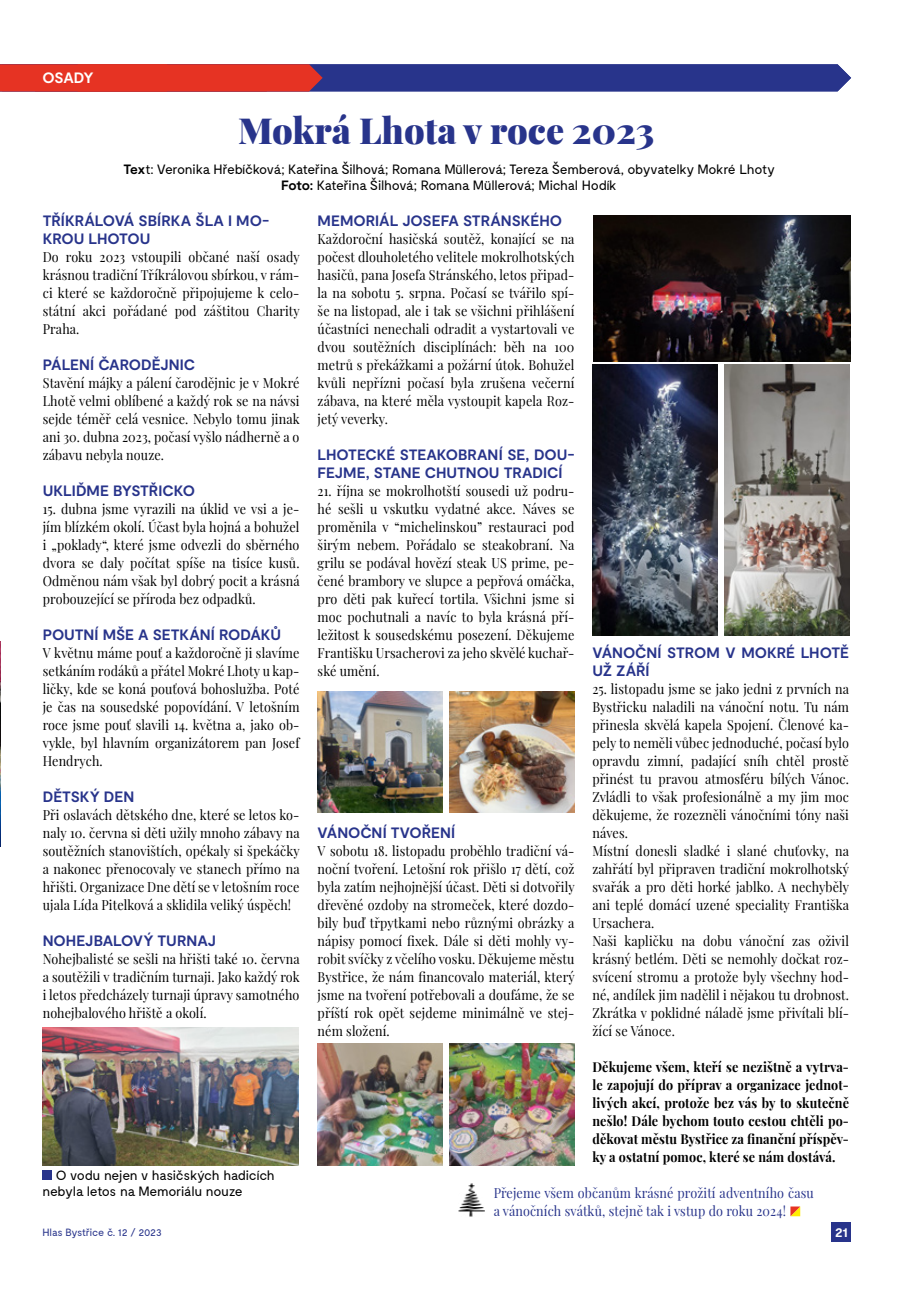
<style>
.page{position:relative;width:915px;height:1306px;background:#fff}
.page>*{position:absolute;margin:0;border:0;box-sizing:border-box;transform-origin:0 0}
.t1{font:900 36px "Playfair Display";color:#28348b}
.t2{font:700 15px/18px "Moderat";letter-spacing:-.005em;color:#28348b}
.t3{font:700 15px "Moderat";letter-spacing:-.01em;color:#fff}
.t4{font:13.65px/18px "Playfair Display";letter-spacing:.01em;color:#000;text-align:justify;scale:.92 1}
.t5{font:700 13.65px/18px "Playfair Display";letter-spacing:.01em;color:#000;text-align:justify;scale:.92 1}
.t6{font:13.65px/18px "Playfair Display";letter-spacing:.01em;color:#28348b;scale:.92 1}
.t7{font:13.5px/16.2px "Moderat";letter-spacing:-.025em;color:#000;text-align:center}
.t8{font:700 13.5px "Moderat";color:#fff}
.t9{font:10.5px "Moderat";letter-spacing:-.035em;color:#28348b}
.s1{font-weight:700}
</style>
<div class="page">
<div style="left:831px;top:1222px;width:19px;height:20px;background:#28348b"></div>
<svg style="left:0;top:64px;width:850px;height:27px;background:#703465"></svg>
<img style="left:0;top:641px;width:1px;height:205px">
<img style="left:458px;top:1183px;width:27px;height:34px">
<svg style="left:790px;top:1206px;width:10px;height:10px"></svg>
<img style="left:317px;top:691px;width:126px;height:121px">
<img style="left:449px;top:691px;width:125px;height:121px">
<img style="left:593px;top:215px;width:257px;height:146px">
<img style="left:592px;top:365px;width:125px;height:270px">
<img style="left:724px;top:365px;width:125px;height:270px">
<img style="left:317px;top:1043px;width:126px;height:122px">
<img style="left:449px;top:1043px;width:125px;height:122px">
<img style="left:42px;top:1027px;width:257px;height:138px">
<div style="left:43px;top:1170px;width:9px;height:10px;background:#28348b"></div>
<p class="t3" style="left:46px;top:68px;width:32px">XXX</p>
<p class="t3" style="left:42px;top:69px;width:53px">OSADY</p>
<h1 class="t1" style="left:238px;top:102px;width:417px">Mokrá Lhota v roce 2023</h1>
<p class="t7" style="left:123px;top:162px;width:652px"><span class="s1">Tex</span>t: Veronika Hřebíčková; Kateřina Šilhová; Romana Müllerová; Tereza Šemberová, obyvatelky Mokré Lhoty<br><span class="s1">Foto:</span> Kateřina Šilhová; Romana Müllerová; Michal Hodík</p>
<p class="t2" style="left:43px;top:212px;width:228px">TŘÍKRÁLOVÁ SBÍRKA ŠLA I MO-<br>KROU LHOTOU</p>
<p class="t4" style="left:43px;top:247px;width:281px">Do roku 2023 vstoupili občané naší osady krásnou tradiční Tříkrálovou sbírkou, v rám&shy;ci které se každoročně připojujeme k celo&shy;státní akci pořádané pod záštitou Charity Praha.</p>
<p class="t2" style="left:43px;top:356px;width:154px">PÁLENÍ ČARODĚJNIC</p>
<p class="t4" style="left:43px;top:373px;width:280px">Stavění májky a pálení čarodějnic je v Mokré Lhotě velmi oblíbené a každý rok se na návsi sejde téměř celá vesnice. Nebylo tomu jinak ani 30. dubna 2023, počasí vyšlo nádherně a o zábavu nebyla nouze.</p>
<p class="t2" style="left:43px;top:482px;width:154px">UKLIĎME BYSTŘICKO</p>
<p class="t4" style="left:43px;top:498px;width:280px">15. dubna jsme vyrazili na úklid ve vsi a je&shy;jím blízkém okolí. Účast byla hojná a bohužel i „poklady“, které jsme odvezli do sběrného dvora se daly počítat spíše na tisíce kusů.<br>Odměnou nám však byl dobrý pocit a krásná probouzející se příroda bez odpadků.</p>
<p class="t2" style="left:43px;top:626px;width:240px">POUTNÍ MŠE A SETKÁNÍ RODÁKŮ</p>
<p class="t4" style="left:43px;top:642px;width:280px">V květnu máme pouť a každoročně ji slavíme setkáním rodáků a přátel Mokré Lhoty u kap&shy;ličky, kde se koná pouťová bohoslužba. Poté je čas na sousedské popovídání. V letošním roce jsme pouť slavili 14. května a, jako ob&shy;vykle, byl hlavním organizátorem pan Josef Hendrych.</p>
<p class="t2" style="left:43px;top:788px;width:93px">DĚTSKÝ DEN</p>
<p class="t4" style="left:43px;top:804px;width:281px">Při oslavách dětského dne, které se letos ko&shy;naly 10. června si děti užily mnoho zábavy na soutěžních stanovištích, opékaly si špekáčky a nakonec přenocovaly ve stanech přímo na hřišti. Organizace Dne dětí se v letošním roce ujala Lída Pitelková a sklidila veliký úspěch!</p>
<p class="t2" style="left:43px;top:932px;width:175px">NOHEJBALOVÝ TURNAJ</p>
<p class="t4" style="left:43px;top:948px;width:280px">Nohejbalisté se sešli na hřišti také 10. června a soutěžili v tradičním turnaji. Jako každý rok i letos předcházely turnaji úpravy samotného nohejbalového hřiště a okolí.</p>
<p class="t2" style="left:317px;top:212px;width:246px">MEMORIÁL JOSEFA STRÁNSKÉHO</p>
<p class="t4" style="left:317px;top:229px;width:281px">Každoroční hasičská soutěž, konající se na počest dlouholetého velitele mokrolhotských hasičů, pana Josefa Stránského, letos připad&shy;la na sobotu 5. srpna. Počasí se tvářilo spí&shy;še na listopad, ale i tak se všichni přihlášení účastníci nenechali odradit a vystartovali ve dvou soutěžních disciplínách: běh na 100 metrů s překážkami a požární útok. Bohužel kvůli nepřízni počasí byla zrušena večerní zábava, na které měla vystoupit kapela Roz&shy;jetý veverky.</p>
<p class="t2" style="left:317px;top:446px;width:258px">LHOTECKÉ STEAKOBRANÍ SE, DOU-<br>FEJME, STANE CHUTNOU TRADICÍ</p>
<p class="t4" style="left:317px;top:481px;width:281px">21. října se mokrolhotští sousedi už podru&shy;hé sešli u vskutku vydatné akce. Náves se proměnila v “michelinskou” restauraci pod širým nebem. Pořádalo se steakobraní. Na grilu se podával hovězí steak US prime, pe&shy;čené brambory ve slupce a pepřová omáčka, pro děti pak kuřecí tortila. Všichni jsme si moc pochutnali a navíc to byla krásná pří&shy;ležitost k sousedskému posezení. Děkujeme Františku Ursacherovi za jeho skvělé kuchař&shy;ské umění.</p>
<p class="t2" style="left:592px;top:644px;width:258px">VÁNOČNÍ STROM V MOKRÉ LHOTĚ<br>UŽ ZÁŘÍ</p>
<p class="t4" style="left:592px;top:678px;width:280px;text-align:left">25. listopadu jsme se jako jedni z prvních na Bystřicku naladili na vánoční notu. Tu nám přinesla skvělá kapela Spojení. Členové ka&shy;pely to neměli vůbec jednoduché, počasí bylo opravdu zimní, padající sníh chtěl prostě přinést tu pravou atmosféru bílých Vánoc.<br>Zvládli to však profesionálně a my jim moc děkujeme, že rozezněli vánočními tóny naši náves.<br>Místní donesli sladké i slané chuťovky, na zahřátí byl připraven tradiční mokrolhotský svařák a pro děti horké jablko. A nechyběly ani teplé domácí uzené speciality Františka Ursachera.<br>Naši kapličku na dobu vánoční zas oživil krásný betlém. Děti se nemohly dočkat roz&shy;svícení stromu a protože byly všechny hod&shy;né, andílek jim nadělil i nějakou tu drobnost.<br>Zkrátka v poklidné náladě jsme přivítali blí&shy;žící se Vánoce.</p>
<p class="t5" style="left:592px;top:1056px;width:280px">Děkujeme všem, kteří se nezištně a vytrva&shy;le zapojují do příprav a organizace jednot&shy;livých akcí, protože bez vás by to skutečně nešlo! Dále bychom touto cestou chtěli po&shy;děkovat městu Bystřice za finanční příspěv&shy;ky a ostatní pomoc, které se nám dostává.</p>
<p class="t6" style="left:493px;top:1182px;width:349px">Přejeme všem občanům krásné prožití adventního času a vánočních svátků, stejně tak i vstup do roku 2024!</p>
<p class="t2" style="left:317px;top:824px;width:139px">VÁNOČNÍ TVOŘENÍ</p>
<p class="t4" style="left:317px;top:840px;width:281px">V sobotu 18. listopadu proběhlo tradiční vá&shy;noční tvoření. Letošní rok přišlo 17 dětí, což byla zatím nejhojnější účast. Děti si dotvořily dřevěné ozdoby na stromeček, které dozdo&shy;bily buď třpytkami nebo různými obrázky a nápisy pomocí fixek. Dále si děti mohly vy&shy;robit svíčky z včelího vosku. Děkujeme městu Bystřice, že nám financovalo materiál, který jsme na tvoření potřebovali a doufáme, že se příští rok opět sejdeme minimálně ve stej&shy;ném složení.</p>
<p class="t7" style="left:43px;top:1167px;width:234px;text-align:left;text-indent:13px">O vodu nejen v hasičských hadicích nebyla letos na Memoriálu nouze</p>
<p class="t9" style="left:43px;top:1226px;width:121px">Hlas Bystřice č. 12 / 2023</p>
<p class="t8" style="left:834px;top:1224px;width:14px">21</p>
</div>
